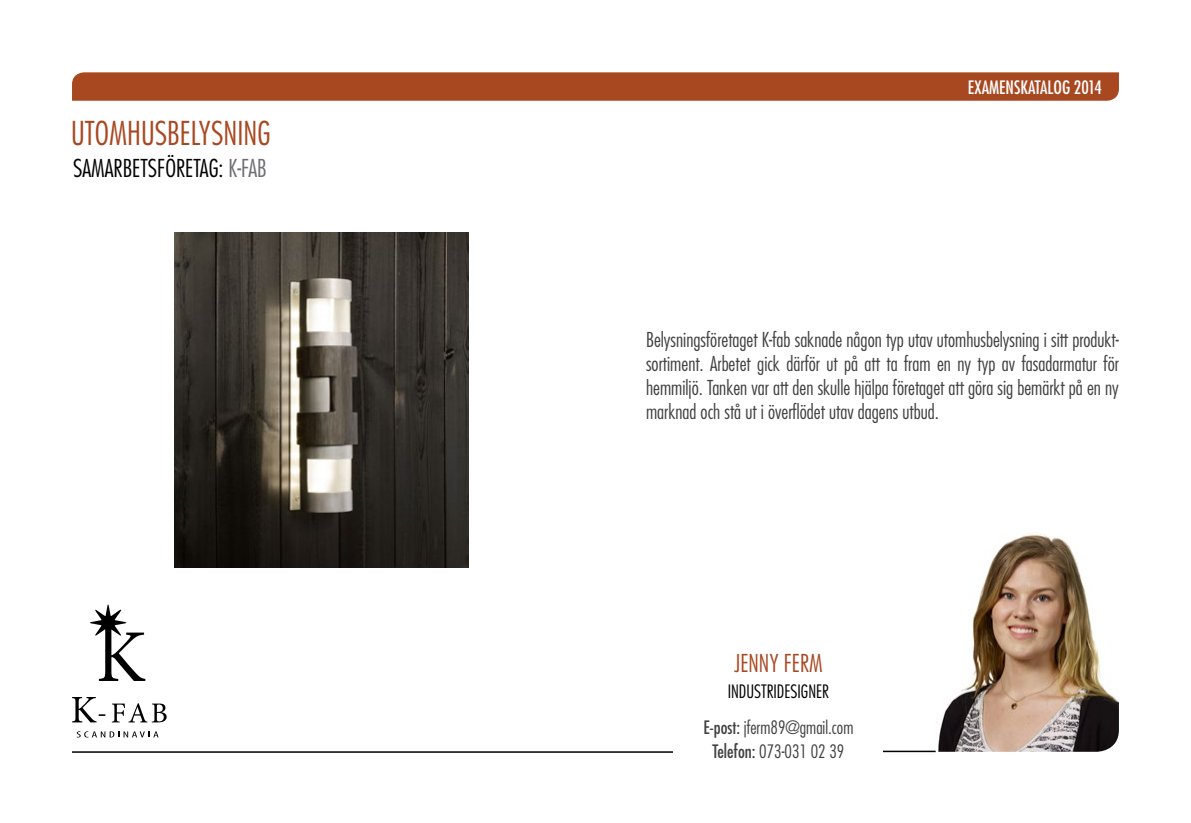
<style>
.page{position:relative;width:1191px;height:823px;background:#fff}
.page>*{position:absolute;margin:0;border:0;box-sizing:border-box;transform-origin:0 0}
.t1{font:300 condensed 32px "Futura Std";color:#a84821}
.t2{font:300 condensed 24px "Futura Std";color:#000}
.t3{font:300 condensed 24px "Futura Std";color:#a84821}
.t4{font:300 condensed 20px/24px "Futura Std";color:#414042;text-align:justify}
.t5{font:300 condensed 18px/35.4px "Futura Std";color:#414042}
.t6{font:condensed 18px "Futura Std";color:#fff}
.t7{font:300 condensed 18px "Futura Std";color:#000}
.s1{color:#6d6e71}
.s2{color:#000}
.s3{font-weight:400}
</style>
<div class="page">
<svg style="left:72px;top:72px;width:1047px;height:29px;background:#a94c26"></svg>
<hr style="left:860px;top:750px;width:75px;height:1px;background:#000">
<hr style="left:72px;top:750px;width:608px;height:2px;background:#000">
<img style="left:935px;top:533px;width:184px;height:218px">
<div style="left:673px;top:652px;width:210px;height:170px;background:#fff"></div>
<svg style="left:77px;top:731px;width:81px;height:6px"></svg>
<svg style="left:72px;top:697px;width:34px;height:25px"></svg>
<svg style="left:112px;top:703px;width:55px;height:19px"></svg>
<svg style="left:90px;top:604px;width:55px;height:76px"></svg>
<img style="left:175px;top:232px;width:293px;height:335px">
<h1 class="t1" style="left:71px;top:114px;width:201px">utomhusbelysning</h1>
<p class="t2" style="left:71px;top:154px;width:179px">Samarbetsföretag: <span class="s1">K-FAB</span></p>
<p class="t6" style="left:967px;top:76px;width:135px">EXAMENSKATALOG 2014</p>
<p class="t4" style="left:646px;top:327px;width:474px">Belysningsföretaget K-fab saknade någon typ utav utomhusbelysning i sitt produkt&shy;sortiment. Arbetet gick därför ut på att ta fram en ny typ av fasadarmatur för hemmiljö. Tanken var att den skulle hjälpa företaget att göra sig bemärkt på en ny marknad och stå ut i överflödet utav dagens utbud.</p>
<p class="t3" style="left:734px;top:648px;width:89px">jenny ferm</p>
<p class="t7" style="left:727px;top:680px;width:12px">INDUSTR</p>
<p class="t5" style="left:703px;top:673px;width:151px;text-indent:70px"><span class="s2">IDESIGNER<br></span><span class="s3">E-POST:</span> jferm89@gmail.com</p>
<p class="t5" style="left:712px;top:732px;width:134px"><span class="s3">TELEFON:</span> 073-031 02 39</p>
</div>
